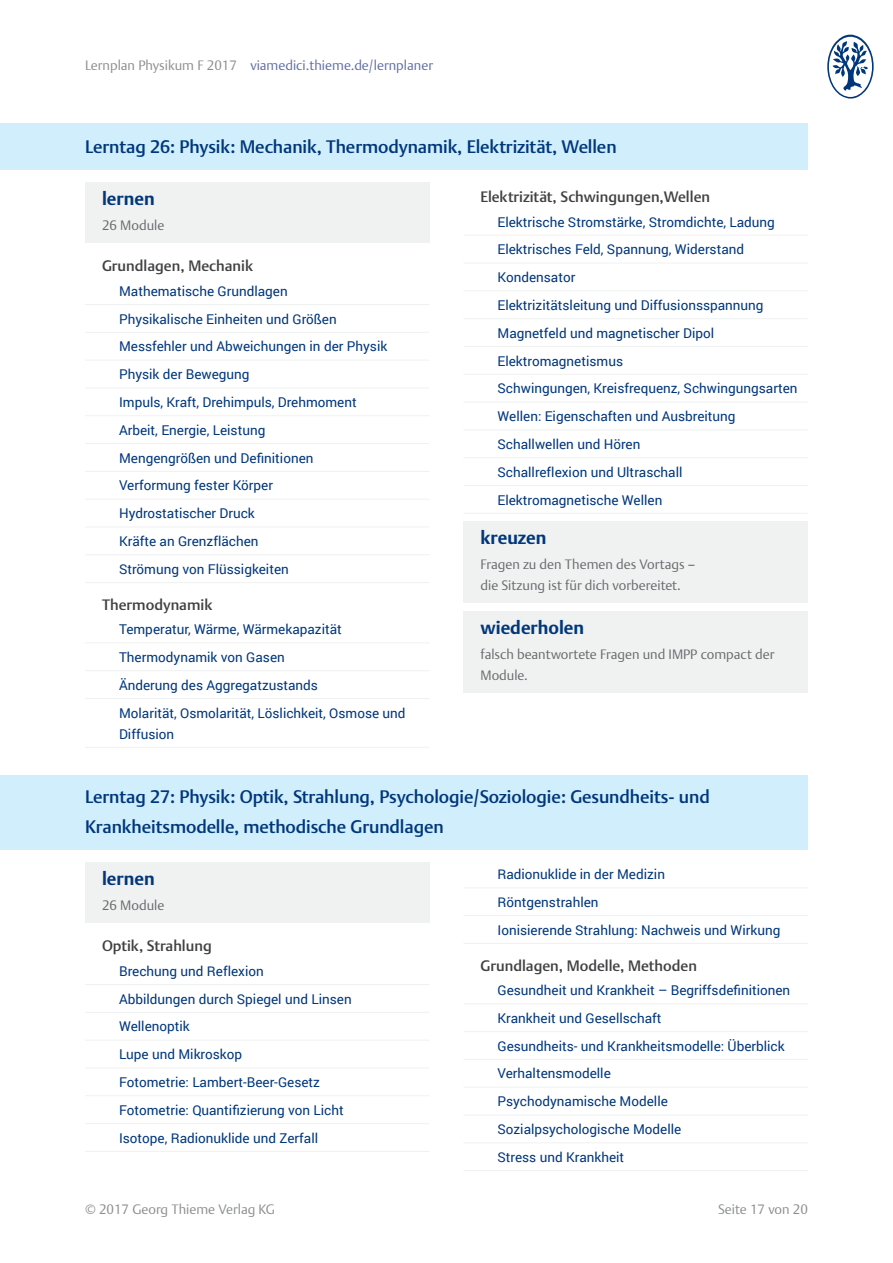
<style>
.page{position:relative;width:893px;height:1263px;background:#fff}
.page>*{position:absolute;margin:0;border:0;box-sizing:border-box;transform-origin:0 0}
.t1{font:500 18px/30px "Thieme Argo 2011";letter-spacing:-.005em;color:#00377b}
.t2{font:700 18px "Thieme Argo 2011";color:#00377b}
.t3{font:500 15px "Thieme Argo 2011";color:#414042}
.t4{font:13.5px/27.8px "Roboto";color:#00377b}
.t5{font:300 13.5px/21px "Thieme Argo 2011";color:#696a6d}
.t6{font:300 13.5px "Thieme Argo 2011";color:#606ea3}
.t7{font:300 13.5px "Thieme Argo 2011";color:#8b8e90}
.s1{color:#8b8e90}
</style>
<div class="page">
<svg style="left:827px;top:35px;width:47px;height:64px"></svg>
<div style="left:0;top:123px;width:808px;height:47px;background:#d1eefc"></div>
<div style="left:85px;top:182px;width:344px;height:61px;background:#f0f1f1"></div>
<hr style="left:85px;top:304px;width:344px;height:1px;background:#f0f1f1">
<hr style="left:85px;top:332px;width:344px;height:1px;background:#f0f1f1">
<hr style="left:85px;top:360px;width:344px;height:1px;background:#f0f1f1">
<hr style="left:85px;top:388px;width:344px;height:1px;background:#f0f1f1">
<hr style="left:85px;top:415px;width:344px;height:1px;background:#f0f1f1">
<hr style="left:85px;top:443px;width:344px;height:1px;background:#f0f1f1">
<hr style="left:85px;top:471px;width:344px;height:1px;background:#f0f1f1">
<hr style="left:85px;top:499px;width:344px;height:1px;background:#f0f1f1">
<hr style="left:85px;top:527px;width:344px;height:1px;background:#f0f1f1">
<hr style="left:85px;top:554px;width:344px;height:1px;background:#f0f1f1">
<hr style="left:85px;top:582px;width:344px;height:1px;background:#f0f1f1">
<hr style="left:85px;top:643px;width:344px;height:1px;background:#f0f1f1">
<hr style="left:85px;top:670px;width:344px;height:1px;background:#f0f1f1">
<hr style="left:85px;top:698px;width:344px;height:1px;background:#f0f1f1">
<hr style="left:85px;top:747px;width:344px;height:1px;background:#f0f1f1">
<hr style="left:463px;top:235px;width:345px;height:1px;background:#f0f1f1">
<hr style="left:463px;top:263px;width:345px;height:1px;background:#f0f1f1">
<hr style="left:463px;top:291px;width:345px;height:1px;background:#f0f1f1">
<hr style="left:463px;top:318px;width:345px;height:1px;background:#f0f1f1">
<hr style="left:463px;top:346px;width:345px;height:1px;background:#f0f1f1">
<hr style="left:463px;top:374px;width:345px;height:1px;background:#f0f1f1">
<hr style="left:463px;top:402px;width:345px;height:1px;background:#f0f1f1">
<hr style="left:463px;top:430px;width:345px;height:1px;background:#f0f1f1">
<hr style="left:463px;top:457px;width:345px;height:1px;background:#f0f1f1">
<hr style="left:463px;top:485px;width:345px;height:1px;background:#f0f1f1">
<hr style="left:463px;top:513px;width:345px;height:1px;background:#f0f1f1">
<div style="left:463px;top:521px;width:345px;height:82px;background:#f0f1f1"></div>
<div style="left:463px;top:611px;width:345px;height:82px;background:#f0f1f1"></div>
<div style="left:0;top:776px;width:808px;height:74px;background:#d1eefc"></div>
<div style="left:85px;top:862px;width:344px;height:61px;background:#f0f1f1"></div>
<hr style="left:85px;top:984px;width:344px;height:1px;background:#f0f1f1">
<hr style="left:85px;top:1012px;width:344px;height:1px;background:#f0f1f1">
<hr style="left:85px;top:1040px;width:344px;height:1px;background:#f0f1f1">
<hr style="left:85px;top:1068px;width:344px;height:1px;background:#f0f1f1">
<hr style="left:85px;top:1095px;width:344px;height:1px;background:#f0f1f1">
<hr style="left:85px;top:1123px;width:344px;height:1px;background:#f0f1f1">
<hr style="left:85px;top:1151px;width:344px;height:1px;background:#f0f1f1">
<hr style="left:463px;top:888px;width:345px;height:1px;background:#f0f1f1">
<hr style="left:463px;top:915px;width:345px;height:1px;background:#f0f1f1">
<hr style="left:463px;top:943px;width:345px;height:1px;background:#f0f1f1">
<hr style="left:463px;top:1003px;width:345px;height:1px;background:#f0f1f1">
<hr style="left:463px;top:1031px;width:345px;height:1px;background:#f0f1f1">
<hr style="left:463px;top:1059px;width:345px;height:1px;background:#f0f1f1">
<hr style="left:463px;top:1087px;width:345px;height:1px;background:#f0f1f1">
<hr style="left:463px;top:1115px;width:345px;height:1px;background:#f0f1f1">
<hr style="left:463px;top:1142px;width:345px;height:1px;background:#f0f1f1">
<hr style="left:463px;top:1170px;width:345px;height:1px;background:#f0f1f1">
<p class="t6" style="left:85px;top:56px;width:349px"><span class="s1">Lernplan Physikum F 2017</span> viamedici.thieme.de/lernplaner</p>
<h1 class="t1" style="left:85px;top:131px;width:533px">Lerntag 26: Physik: Mechanik, Thermodynamik, Elektrizität, Wellen</h1>
<h1 class="t2" style="left:102px;top:187px;width:54px">lernen</h1>
<p class="t5" style="left:102px;top:215px;width:64px">26 Module</p>
<p class="t3" style="left:102px;top:256px;width:153px">Grundlagen, Mechanik</p>
<p class="t4" style="left:119px;top:277px;width:270px">Mathematische Grundlagen<br>Physikalische Einheiten und Größen<br>Messfehler und Abweichungen in der Physik<br>Physik der Bewegung<br>Impuls, Kraft, Drehimpuls, Drehmoment<br>Arbeit, Energie, Leistung<br>Mengengrößen und Definitionen<br>Verformung fester Körper<br>Hydrostatischer Druck<br>Kräfte an Grenzflächen<br>Strömung von Flüssigkeiten</p>
<p class="t3" style="left:102px;top:594px;width:112px">Thermodynamik</p>
<p class="t4" style="left:119px;top:615px;width:288px">Temperatur, Wärme, Wärmekapazität Thermodynamik von Gasen<br>Änderung des Aggregatzustands<br>Molarität, Osmolarität, Löslichkeit, Osmose und</p>
<p class="t4" style="left:119px;top:719px;width:57px">Diffusion</p>
<p class="t3" style="left:480px;top:187px;width:231px">Elektrizität, Schwingungen,Wellen</p>
<p class="t4" style="left:497px;top:207px;width:302px">Elektrische Stromstärke, Stromdichte, Ladung Elektrisches Feld, Spannung, Widerstand Kondensator<br>Elektrizitätsleitung und Diffusionsspannung Magnetfeld und magnetischer Dipol Elektromagnetismus<br>Schwingungen, Kreisfrequenz, Schwingungsarten Wellen: Eigenschaften und Ausbreitung Schallwellen und Hören<br>Schallreflexion und Ultraschall Elektromagnetische Wellen</p>
<h1 class="t2" style="left:480px;top:525px;width:67px">kreuzen</h1>
<p class="t5" style="left:480px;top:553px;width:216px">Fragen zu den Themen des Vortags – die Sitzung ist für dich vorbereitet.</p>
<h1 class="t2" style="left:480px;top:615px;width:105px">wiederholen</h1>
<p class="t5" style="left:480px;top:643px;width:295px">falsch beantwortete Fragen und IMPP compact der<br>Module.</p>
<h1 class="t1" style="left:85px;top:781px;width:626px">Lerntag 27: Physik: Optik, Strahlung, Psychologie/Soziologie: Gesundheits- und<br>Krankheitsmodelle, methodische Grundlagen</h1>
<h1 class="t2" style="left:102px;top:867px;width:54px">lernen</h1>
<p class="t5" style="left:102px;top:895px;width:64px">26 Module</p>
<p class="t3" style="left:102px;top:936px;width:111px">Optik, Strahlung</p>
<p class="t4" style="left:119px;top:957px;width:234px">Brechung und Reflexion<br>Abbildungen durch Spiegel und Linsen<br>Wellenoptik<br>Lupe und Mikroskop<br>Fotometrie: Lambert-Beer-Gesetz<br>Fotometrie: Quantifizierung von Licht<br>Isotope, Radionuklide und Zerfall</p>
<p class="t4" style="left:497px;top:860px;width:284px">Radionuklide in der Medizin<br>Röntgenstrahlen<br>Ionisierende Strahlung: Nachweis und Wirkung</p>
<p class="t3" style="left:480px;top:955px;width:218px">Grundlagen, Modelle, Methoden</p>
<p class="t4" style="left:497px;top:976px;width:294px">Gesundheit und Krankheit – Begriffsdefinitionen<br>Krankheit und Gesellschaft<br>Gesundheits- und Krankheitsmodelle: Überblick<br>Verhaltensmodelle<br>Psychodynamische Modelle<br>Sozialpsychologische Modelle<br>Stress und Krankheit</p>
<p class="t7" style="left:85px;top:1200px;width:191px">© 2017 Georg Thieme Verlag KG</p>
<p class="t7" style="left:718px;top:1200px;width:91px">Seite 17 von 20</p>
</div>
